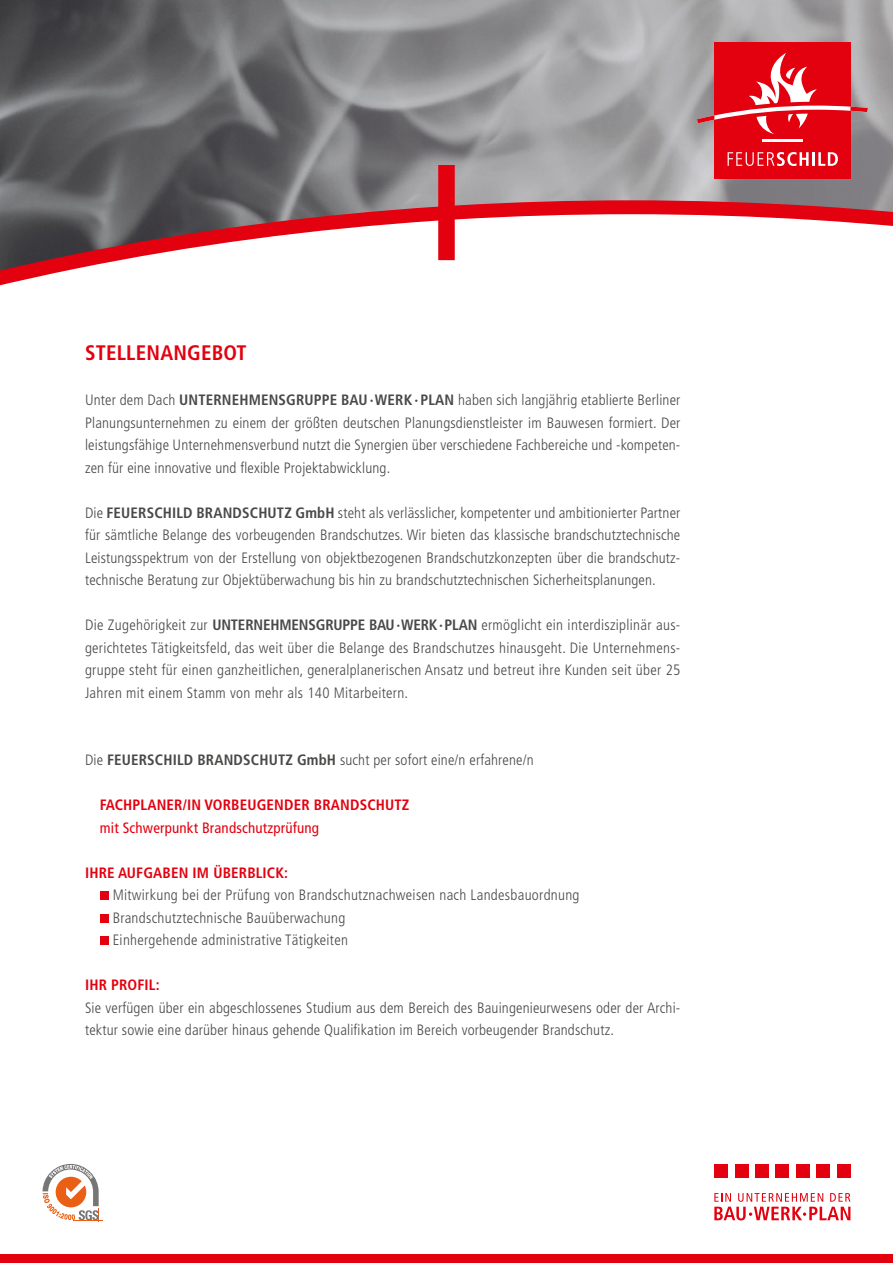
<style>
.page{position:relative;width:893px;height:1263px;background:#fff}
.page>*{position:absolute;margin:0;border:0;box-sizing:border-box;transform-origin:0 0}
.t1{font:700 condensed 21px "Frutiger LT Std";letter-spacing:.01em;color:#e3000f}
.t2{font:300 condensed 15px/22.5px "Frutiger LT Std";letter-spacing:.01em;color:#494948;text-align:justify}
.t3{font:700 condensed 15px "Frutiger LT Std";letter-spacing:.01em;color:#e3000f}
.t4{font:condensed 15px "Frutiger LT Std";letter-spacing:.01em;color:#e3000f}
.s1{font-weight:700}
</style>
<div class="page">
<div style="left:100px;top:891px;width:8px;height:9px;background:#e3000f"></div>
<div style="left:100px;top:914px;width:8px;height:9px;background:#e3000f"></div>
<div style="left:100px;top:936px;width:8px;height:9px;background:#e3000f"></div>
<svg style="left:43px;top:1164px;width:59px;height:58px"></svg>
<img style="left:0;top:0;width:893px;height:165px">
<div style="left:0;top:1254px;width:893px;height:9px;background:#e3000f"></div>
<svg style="left:0;top:165px;width:893px;height:121px"></svg>
<svg style="left:714px;top:1193px;width:136px;height:27px"></svg>
<div style="left:837px;top:1164px;width:13px;height:14px;background:#e3000f"></div>
<div style="left:816px;top:1164px;width:14px;height:14px;background:#e3000f"></div>
<div style="left:796px;top:1164px;width:14px;height:14px;background:#e3000f"></div>
<div style="left:776px;top:1164px;width:13px;height:14px;background:#e3000f"></div>
<div style="left:755px;top:1164px;width:14px;height:14px;background:#e3000f"></div>
<div style="left:735px;top:1164px;width:13px;height:14px;background:#e3000f"></div>
<div style="left:714px;top:1164px;width:14px;height:14px;background:#e3000f"></div>
<div style="left:714px;top:43px;width:136px;height:136px;background:#e3000f"></div>
<hr style="left:762px;top:139px;width:41px;height:3px;background:#fff">
<svg style="left:728px;top:152px;width:81px;height:14px"></svg>
<hr style="left:812px;top:152px;width:3px;height:14px;background:#fff">
<svg style="left:818px;top:152px;width:20px;height:14px"></svg>
<svg style="left:697px;top:53px;width:171px;height:81px"></svg>
<h1 class="t1" style="left:85px;top:340px;width:163px">STELLENANGEBOT</h1>
<p class="t2" style="left:85px;top:389px;width:597px">Unter dem Dach <span class="s1">UNTERNEHMENSGRUPPE BAU·WERK · PLAN</span> haben sich langjährig etablierte Berliner Planungsunternehmen zu einem der größten deutschen Planungsdienstleister im Bauwesen formiert. Der leistungsfähige Unternehmensverbund nutzt die Synergien über verschiedene Fachbereiche und -kompeten&shy;zen für eine innovative und flexible Projektabwicklung.</p>
<p class="t2" style="left:85px;top:501px;width:597px">Die <span class="s1">FEUERSCHILD BRANDSCHUTZ GmbH</span> steht als verlässlicher, kompetenter und ambitionierter Partner für sämtliche Belange des vorbeugenden Brandschutzes. Wir bieten das klassische brandschutztechnische Leistungsspektrum von der Erstellung von objektbezogenen Brandschutzkonzepten über die brandschutz&shy;technische Beratung zur Objektüberwachung bis hin zu brandschutztechnischen Sicherheitsplanungen.</p>
<p class="t2" style="left:85px;top:614px;width:597px">Die Zugehörigkeit zur <span class="s1">UNTERNEHMENSGRUPPE BAU·WERK·PLAN</span> ermöglicht ein interdisziplinär aus&shy;gerichtetes Tätigkeitsfeld, das weit über die Belange des Brandschutzes hinausgeht. Die Unternehmens&shy;gruppe steht für einen ganzheitlichen, generalplanerischen Ansatz und betreut ihre Kunden seit über 25<br>Jahren mit einem Stamm von mehr als 140 Mitarbeitern.</p>
<p class="t2" style="left:85px;top:749px;width:450px">Die <span class="s1">FEUERSCHILD BRANDSCHUTZ GmbH</span> sucht per sofort eine/n erfahrene/n</p>
<p class="t3" style="left:100px;top:796px;width:311px">FACHPLANER/IN VORBEUGENDER BRANDSCHUTZ</p>
<p class="t4" style="left:100px;top:819px;width:221px">mit Schwerpunkt Brandschutzprüfung</p>
<p class="t3" style="left:85px;top:863px;width:205px">IHRE AUFGABEN IM ÜBERBLICK:</p>
<p class="t2" style="left:113px;top:884px;width:468px;text-align:left">Mitwirkung bei der Prüfung von Brandschutznachweisen nach Landesbauordnung<br>Brandschutztechnische Bauüberwachung<br>Einhergehende administrative Tätigkeiten</p>
<p class="t3" style="left:85px;top:976px;width:76px">IHR PROFIL:</p>
<p class="t2" style="left:85px;top:996px;width:597px">Sie verfügen über ein abgeschlossenes Studium aus dem Bereich des Bauingenieurwesens oder der Archi&shy;tektur sowie eine darüber hinaus gehende Qualifikation im Bereich vorbeugender Brandschutz.</p>
</div>
